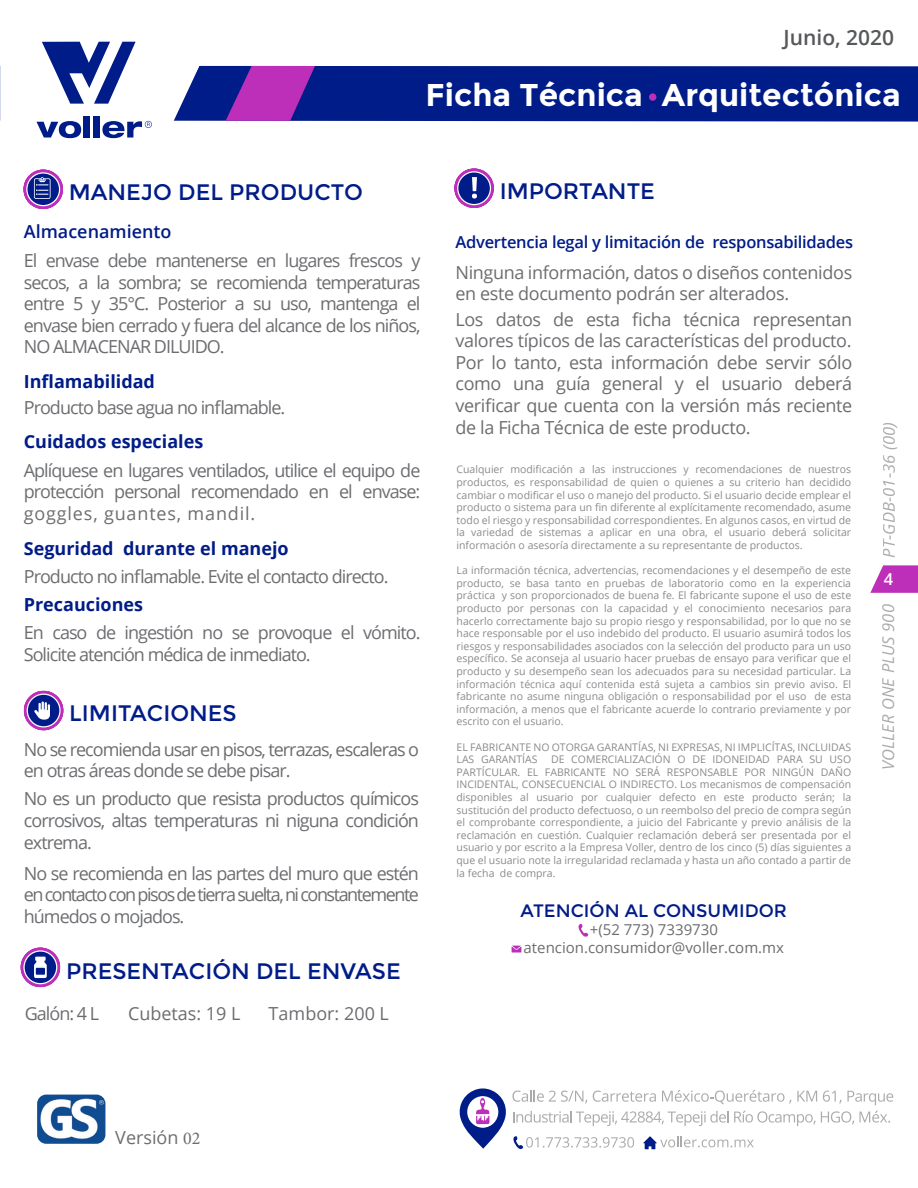
<style>
.page{position:relative;width:918px;height:1188px;background:#fff}
.page>*{position:absolute;margin:0;border:0;box-sizing:border-box;transform-origin:0 0}
.t1{font:700 31.5px "Montserrat";color:#fff}
.t2{font:22.35px "Montserrat";color:#001c88}
.t3{font:600 21px "Open Sans";color:#57585a}
.t4{font:18px/21.6px "Open Sans";letter-spacing:-.055em;color:#6c6d70;text-align:justify}
.t5{font:18px/21.6px "Open Sans";letter-spacing:-.02em;color:#6c6d70}
.t6{font:700 18px "Open Sans";color:#001c88}
.t7{font:18px "Open Sans";color:#6c6d70}
.t8{font:18px "Montserrat";color:#001c88}
.t9{font:600 18px "Open Sans";color:#001c88}
.t10{font:600 16.5px "Open Sans";letter-spacing:-.015em;color:#001c88}
.t11{font:italic 16.5px "Open Sans";letter-spacing:.01em;color:#57585a}
.t12{font:600 16.5px "Open Sans";color:#fff}
.t13{font:15px/18px "Open Sans";color:#6c6d70;text-align:center}
.t14{font:10.5px/12.6px "Open Sans";color:#6c6d70;text-align:justify}
.s1{font-family:"Minion Pro"}
</style>
<div class="page">
<svg style="left:870px;top:565px;width:48px;height:28px"></svg>
<div style="left:24px;top:691px;width:39px;height:39px;background:#bd2fb9;border-radius:50%"></div>
<svg style="left:579px;top:924px;width:9px;height:13px"></svg>
<svg style="left:512px;top:946px;width:9px;height:7px"></svg>
<svg style="left:23px;top:170px;width:40px;height:39px"></svg>
<div style="left:24px;top:170px;width:39px;height:39px;background:#bd2fb9;border-radius:50%"></div>
<svg style="left:25px;top:171px;width:36px;height:36px"></svg>
<div style="left:21px;top:948px;width:39px;height:39px;background:#bd2fb9;border-radius:50%"></div>
<svg style="left:22px;top:949px;width:37px;height:36px"></svg>
<svg style="left:454px;top:168px;width:40px;height:40px"></svg>
<svg style="left:454px;top:169px;width:40px;height:39px"></svg>
<svg style="left:455px;top:169px;width:39px;height:39px"></svg>
<div style="left:455px;top:169px;width:38px;height:39px;background:#bd2fb9;border-radius:50%"></div>
<svg style="left:456px;top:170px;width:36px;height:36px"></svg>
<svg style="left:26px;top:692px;width:36px;height:37px"></svg>
<svg style="left:37px;top:1095px;width:68px;height:49px"></svg>
<div style="left:331px;top:66px;width:587px;height:56px;background:#001c88"></div>
<svg style="left:649px;top:93px;width:8px;height:8px"></svg>
<svg style="left:36px;top:42px;width:295px;height:96px"></svg>
<svg style="left:459px;top:1088px;width:434px;height:61px"></svg>
<h3 class="t3" style="left:784px;top:23px;width:112px">Junio, 2020</h3>
<h2 class="t2" style="left:69px;top:179px;width:296px">MANEJO DEL PRODUCTO</h2>
<h1 class="t1" style="left:426px;top:76px;width:477px">Ficha Técnica Arquitectónica</h1>
<h2 class="t2" style="left:500px;top:178px;width:157px">IMPORTANTE</h2>
<h3 class="t9" style="left:24px;top:219px;width:149px">Almacenamiento</h3>
<h3 class="t4" style="left:24px;top:249px;width:398px">El envase debe mantenerse en lugares frescos y secos, a la sombra; se recomienda temperaturas entre 5 y 35°C. Posterior a su uso, mantenga el envase bien cerrado y fuera del alcance de los niños, NO ALMACENAR DILUIDO.</h3>
<h3 class="t6" style="left:24px;top:369px;width:133px">Inflamabilidad</h3>
<h3 class="t4" style="left:24px;top:396px;width:263px">Producto base agua no inflamable.</h3>
<h3 class="t6" style="left:24px;top:429px;width:181px">Cuidados especiales</h3>
<h3 class="t4" style="left:24px;top:459px;width:398px">Aplíquese en lugares ventilados, utilice el equipo de protección personal recomendado en el envase: goggles, guantes, mandil.</h3>
<h3 class="t6" style="left:24px;top:535px;width:266px">Seguridad durante el manejo</h3>
<h3 class="t4" style="left:24px;top:565px;width:366px">Producto no inflamable. Evite el contacto directo.</h3>
<h3 class="t6" style="left:24px;top:592px;width:121px">Precauciones</h3>
<h3 class="t4" style="left:24px;top:621px;width:398px">En caso de ingestión no se provoque el vómito.<br>Solicite atención médica de inmediato.</h3>
<h2 class="t2" style="left:69px;top:700px;width:169px">LIMITACIONES</h2>
<h3 class="t4" style="left:24px;top:738px;width:397px">No se recomienda usar en pisos, terrazas, escaleras o en otras áreas donde se debe pisar.</h3>
<h3 class="t4" style="left:24px;top:788px;width:397px">No es un producto que resista productos químicos corrosivos, altas temperaturas ni niguna condición extrema.</h3>
<h3 class="t4" style="left:24px;top:862px;width:397px">No se recomienda en las partes del muro que estén en contacto con pisos de tierra suelta, ni constantemente húmedos o mojados.</h3>
<h2 class="t2" style="left:66px;top:958px;width:336px">PRESENTACIÓN DEL ENVASE</h2>
<h3 class="t4" style="left:25px;top:1002px;width:76px">Galón: 4 L</h3>
<h3 class="t7" style="left:128px;top:1001px;width:114px">Cubetas: 19 L</h3>
<h3 class="t7" style="left:269px;top:1001px;width:122px">Tambor: 200 L</h3>
<h3 class="t10" style="left:455px;top:230px;width:399px">Advertencia legal y limitación de responsabilidades</h3>
<h3 class="t5" style="left:455px;top:261px;width:398px">Ninguna información, datos o diseños contenidos en este documento podrán ser alterados.</h3>
<p class="t4" style="left:455px;top:308px;width:398px">Los datos de esta ficha técnica representan valores típicos de las características del producto.<br>Por lo tanto, esta información debe servir sólo como una guía general y el usuario deberá verificar que cuenta con la versión más reciente de la Ficha Técnica de este producto.</p>
<p class="t14" style="left:457px;top:463px;width:396px">Cualquier modificación a las instrucciones y recomendaciones de nuestros productos, es responsabilidad de quien o quienes a su criterio han decidido cambiar o modificar el uso o manejo del producto. Si el usuario decide emplear el producto o sistema para un fin diferente al explícitamente recomendado, asume todo el riesgo y responsabilidad correspondientes. En algunos casos, en virtud de la variedad de sistemas a aplicar en una obra, el usuario deberá solicitar información o asesoría directamente a su representante de productos.</p>
<p class="t14" style="left:457px;top:564px;width:396px">La información técnica, advertencias, recomendaciones y el desempeño de este producto, se basa tanto en pruebas de laboratorio como en la experiencia práctica y son proporcionados de buena fe. El fabricante supone el uso de este producto por personas con la capacidad y el conocimiento necesarios para hacerlo correctamente bajo su propio riesgo y responsabilidad, por lo que no se hace responsable por el uso indebido del producto. El usuario asumirá todos los riesgos y responsabilidades asociados con la selección del producto para un uso específico. Se aconseja al usuario hacer pruebas de ensayo para verificar que el producto y su desempeño sean los adecuados para su necesidad particular. La información técnica aquí contenida está sujeta a cambios sin previo aviso. El fabricante no asume ninguna obligación o responsabilidad por el uso de esta información, a menos que el fabricante acuerde lo contrario previamente y por escrito con el usuario.</p>
<p class="t14" style="left:457px;top:740px;width:396px">EL FABRICANTE NO OTORGA GARANTÍAS, NI EXPRESAS, NI IMPLICÍTAS, INCLUIDAS<br>LAS GARANTÍAS</p>
<p class="t14" style="left:457px;top:753px;width:396px;text-indent:94px">DE COMERCIALIZACIÓN O DE IDONEIDAD PARA SU USO PARTÍCULAR. EL FABRICANTE NO SERÁ RESPONSABLE POR NINGÚN DAÑO INCIDENTAL, CONSECUENCIAL O INDIRECTO. Los mecanismos de compensación disponibles al usuario por cualquier defecto en este producto serán; la sustitución del producto defectuoso, o un reembolso del precio de compra según el comprobante correspondiente, a juicio del Fabricante y previo análisis de la reclamación en cuestión. Cualquier reclamación deberá ser presentada por el usuario y por escrito a la Empresa Voller, dentro de los cinco (5) días siguientes a que el usuario note la irregularidad reclamada y hasta un año contado a partir de la fecha de compra.</p>
<h3 class="t8" style="left:521px;top:900px;width:268px">ATENCIÓN AL CONSUMIDOR</h3>
<h3 class="t13" style="left:524px;top:920px;width:262px">+(52 773) 7339730 atencion.consumidor@voller.com.mx</h3>
<h3 class="t11" style="left:878px;top:558px;width:139px;rotate:-90deg">PT-GDB-01-36 (00)</h3>
<h3 class="t12" style="left:884px;top:568px;width:11px">4</h3>
<h3 class="t11" style="left:877px;top:770px;width:167px;rotate:-90deg">VOLLER ONE PLUS 900</h3>
<h3 class="t7" style="left:115px;top:1125px;width:87px">Versión <span class="s1">02</span></h3>
</div>
